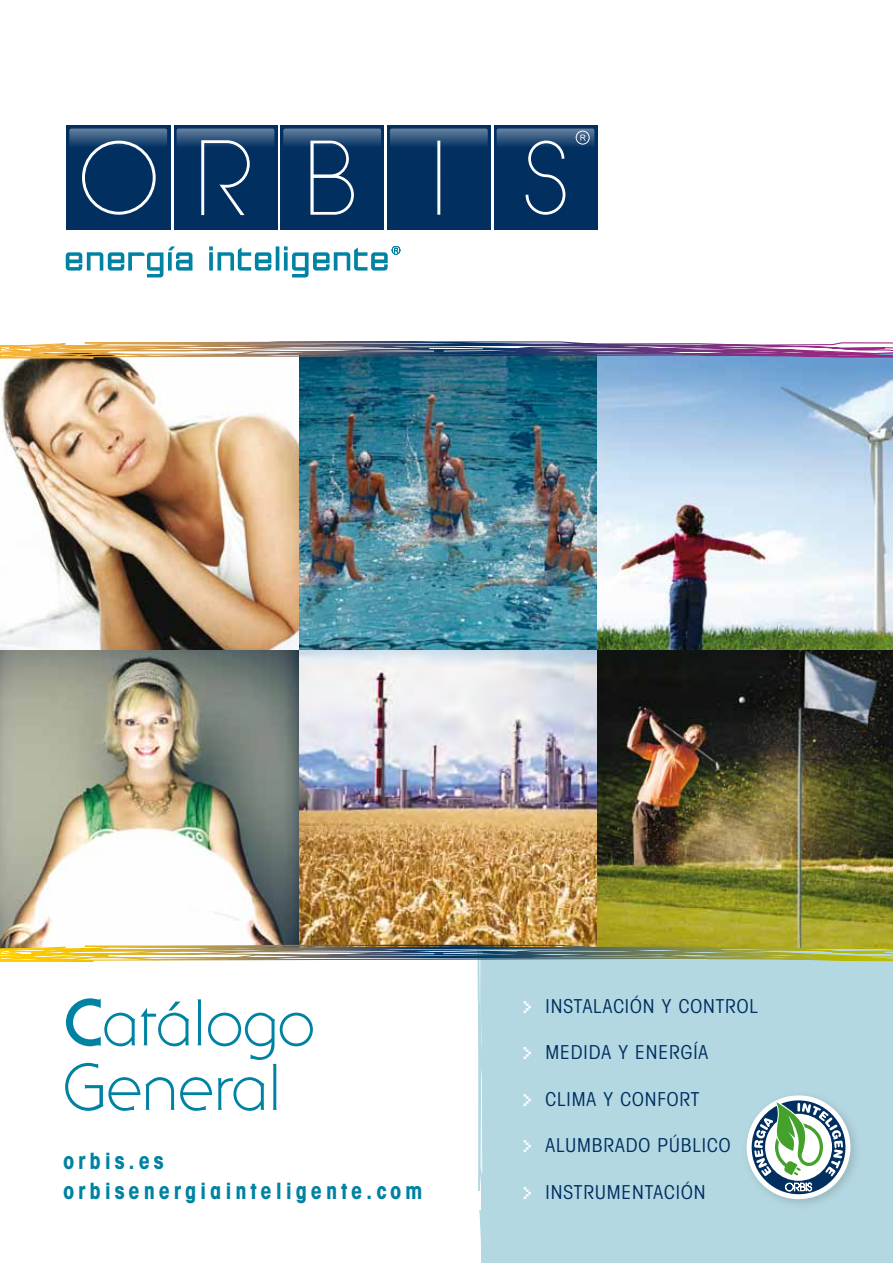
<style>
.page{position:relative;width:893px;height:1263px;background:#fff}
.page>*{position:absolute;margin:0;border:0;box-sizing:border-box;transform-origin:0 0}
.t1{font:300 64.5px/64.5px "Serif Gothic Std";color:#0082a3}
.t2{font:700 condensed 22.5px/30px "Avant Garde";letter-spacing:.17em;color:#0082a3}
.t3{font:condensed 19.2px "Avant Garde";letter-spacing:.05em;color:#002f60}
.s1{font-weight:700}
.s2{font-family:"Mini 7";font-stretch:normal;font-size:23.7px;color:#fff}
</style>
<div class="page">
<img style="left:0;top:125px;width:893px;height:1138px">
<h1 class="t1" style="left:63px;top:990px;width:252px"><span class="s1">C</span>atálogo<br>General</h1>
<p class="t2" style="left:63px;top:1145px;width:361px">orbis.es orbisenergiainteligente.com</p>
<p class="t3" style="left:521px;top:994px;width:238px"><span class="s2">&gt;</span> INSTALACIÓN Y CONTROL</p>
<p class="t3" style="left:521px;top:1040px;width:188px"><span class="s2">&gt;</span> MEDIDA Y ENERGÍA</p>
<p class="t3" style="left:521px;top:1087px;width:179px"><span class="s2">&gt;</span> CLIMA Y CONFORT</p>
<p class="t3" style="left:521px;top:1133px;width:211px"><span class="s2">&gt;</span> ALUMBRADO PÚBLICO</p>
<p class="t3" style="left:521px;top:1180px;width:185px"><span class="s2">&gt;</span> INSTRUMENTACIÓN</p>
</div>
